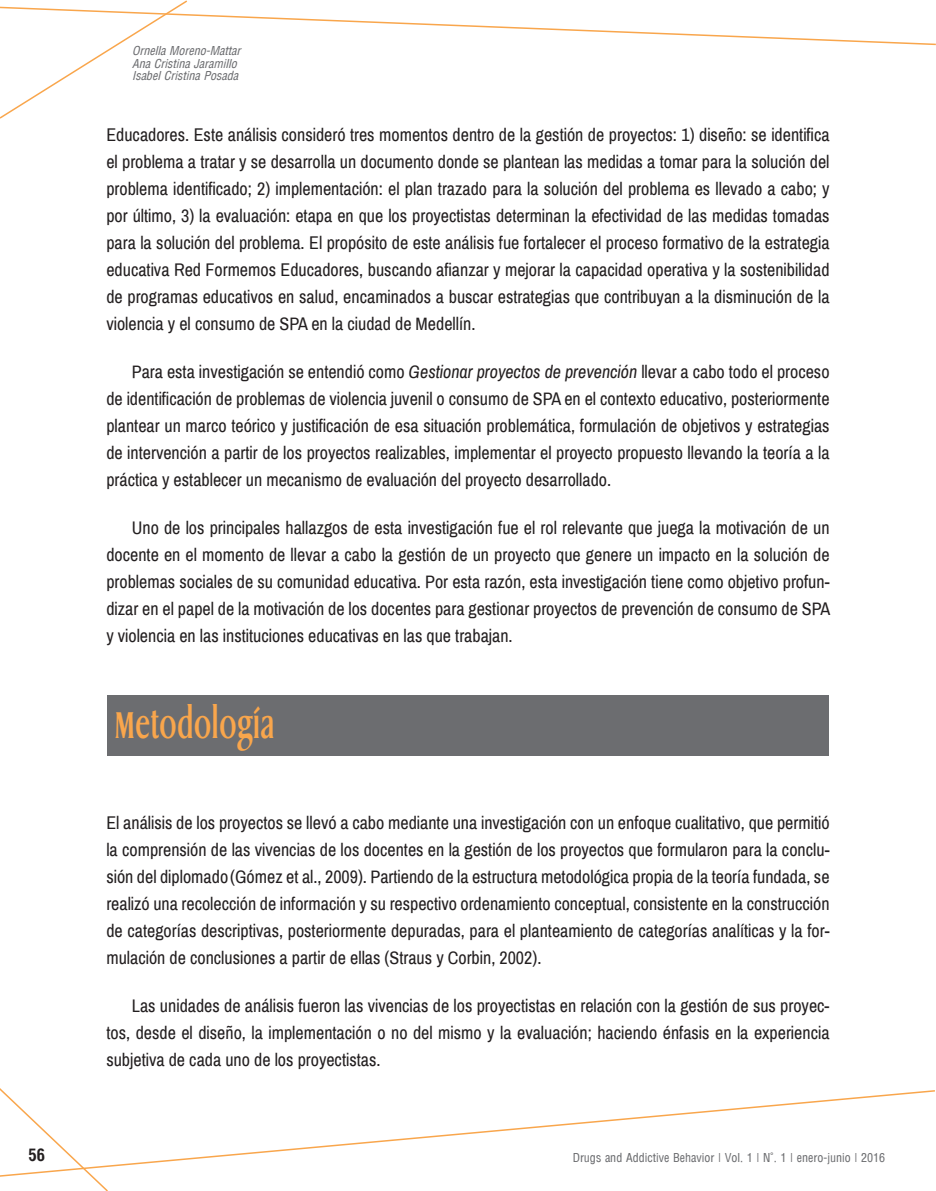
<style>
.page{position:relative;width:936px;height:1191px;background:#fff}
.page>*{position:absolute;margin:0;border:0;box-sizing:border-box;transform-origin:0 0}
.t1{font:700 37.5px "Griffon Condensed";letter-spacing:.02em;color:#f9a64c}
.t2{font:18px/27px "Archivo Narrow";color:#231f20;text-align:justify}
.t3{font:700 condensed 16.5px "Arena";color:#231f20}
.t4{font:italic condensed 12px/12.8px "Arena";color:#6c6d70}
.t5{font:12px "Arena Condensed";color:#6c6d70}
.s1{font-style:italic}
</style>
<div class="page">
<svg style="left:109px;top:1090px;width:826px;height:77px"></svg>
<svg style="left:0;top:1088px;width:109px;height:103px"></svg>
<svg style="left:0;top:0;width:935px;height:119px"></svg>
<div style="left:107px;top:694px;width:721px;height:61px;background:#6c6d70"></div>
<p class="t3" style="left:28px;top:1145px;width:18px">56</p>
<p class="t4" style="left:132px;top:44px;width:110px">Ornella Moreno-Mattar<br>Ana Cristina Jaramillo<br>Isabel Cristina Posada</p>
<p class="t2" style="left:106px;top:121px;width:724px">Educadores. Este análisis consideró tres momentos dentro de la gestión de proyectos: 1) diseño: se identifica el problema a tratar y se desarrolla un documento donde se plantean las medidas a tomar para la solución del problema identificado; 2) implementación: el plan trazado para la solución del problema es llevado a cabo; y por último, 3) la evaluación: etapa en que los proyectistas determinan la efectividad de las medidas tomadas para la solución del problema. El propósito de este análisis fue fortalecer el proceso formativo de la estrategia educativa Red Formemos Educadores, buscando afianzar y mejorar la capacidad operativa y la sostenibilidad de programas educativos en salud, encaminados a buscar estrategias que contribuyan a la disminución de la violencia y el consumo de SPA en la ciudad de Medellín.</p>
<p class="t2" style="left:106px;top:358px;width:724px;text-indent:26px">Para esta investigación se entendió como <span class="s1">Gestionar proyectos de prevención</span> llevar a cabo todo el proceso de identificación de problemas de violencia juvenil o consumo de SPA en el contexto educativo, posteriormente plantear un marco teórico y justificación de esa situación problemática, formulación de objetivos y estrategias de intervención a partir de los proyectos realizables, implementar el proyecto propuesto llevando la teoría a la práctica y establecer un mecanismo de evaluación del proyecto desarrollado.</p>
<p class="t2" style="left:106px;top:515px;width:725px;text-indent:26px">Uno de los principales hallazgos de esta investigación fue el rol relevante que juega la motivación de un docente en el momento de llevar a cabo la gestión de un proyecto que genere un impacto en la solución de problemas sociales de su comunidad educativa. Por esta razón, esta investigación tiene como objetivo profun&shy;dizar en el papel de la motivación de los docentes para gestionar proyectos de prevención de consumo de SPA y violencia en las instituciones educativas en las que trabajan.</p>
<h1 class="t1" style="left:115px;top:699px;width:161px">Metodología</h1>
<p class="t2" style="left:106px;top:809px;width:724px">El análisis de los proyectos se llevó a cabo mediante una investigación con un enfoque cualitativo, que permitió la comprensión de las vivencias de los docentes en la gestión de los proyectos que formularon para la conclu&shy;sión del diplomado(Gómez et al., 2009). Partiendo de la estructura metodológica propia de la teoría fundada, se realizó una recolección de información y su respectivo ordenamiento conceptual, consistente en la construcción de categorías descriptivas, posteriormente depuradas, para el planteamiento de categorías analíticas y la for&shy;mulación de conclusiones a partir de ellas (Straus y Corbin, 2002).</p>
<p class="t2" style="left:106px;top:993px;width:724px;text-indent:26px">Las unidades de análisis fueron las vivencias de los proyectistas en relación con la gestión de sus proyec&shy;tos, desde el diseño, la implementación o no del mismo y la evaluación; haciendo énfasis en la experiencia subjetiva de cada uno de los proyectistas.</p>
<p class="t5" style="left:572px;top:1150px;width:314px">Drugs and Addictive Behavior | Vol. 1 | N°. 1 | enero-junio | 2016</p>
</div>
